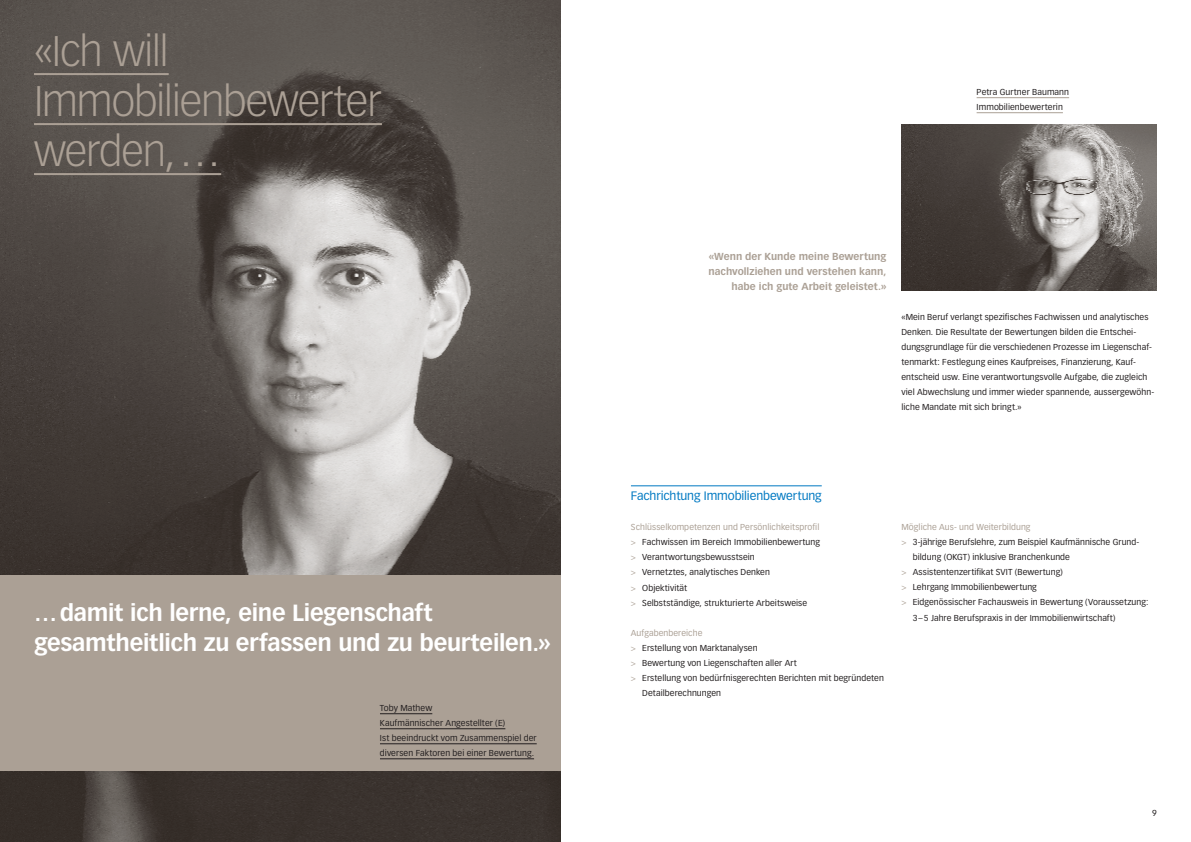
<style>
.page{position:relative;width:1191px;height:842px;background:#fff}
.page>*{position:absolute;margin:0;border:0;box-sizing:border-box;transform-origin:0 0}
.t1{font:300 42px/50px "Vectora LH";letter-spacing:-.03em;color:#aba095}
.t2{font:700 23px/30px "Vectora LH";letter-spacing:-.015em;color:#fff}
.t3{font:12px "Vectora LH";letter-spacing:-.01em;color:#0079c2}
.t4{font:700 10px/15px "Vectora LH";letter-spacing:.005em;color:#aba095;text-align:right}
.t5{font:8.5px/15px "Vectora LH";letter-spacing:.01em;color:#231f20}
.t6{font:8.5px "Vectora LH";letter-spacing:.01em;color:#aba095}
.s1{color:#aba095}
</style>
<div class="page">
<img style="left:0;top:0;width:560px;height:842px">
<hr style="left:34px;top:73px;width:135px;height:2px;background:#aba095">
<hr style="left:34px;top:123px;width:348px;height:2px;background:#aba095">
<hr style="left:34px;top:173px;width:187px;height:2px;background:#aba095">
<div style="left:0;top:575px;width:560px;height:196px;background:#aba095"></div>
<hr style="left:380px;top:713px;width:52px;height:1px;background:#231f20">
<hr style="left:380px;top:728px;width:125px;height:1px;background:#231f20">
<hr style="left:380px;top:743px;width:157px;height:1px;background:#231f20">
<hr style="left:380px;top:758px;width:154px;height:1px;background:#231f20">
<hr style="left:976px;top:97px;width:93px;height:1px;background:#aba095">
<hr style="left:976px;top:112px;width:87px;height:1px;background:#aba095">
<img style="left:901px;top:125px;width:256px;height:165px">
<hr style="left:631px;top:485px;width:190px;height:1px;background:#0079c2">
<h1 class="t1" style="left:34px;top:27px;width:349px">«Ich will<br>Immobilienbewerter werden,…</h1>
<h2 class="t2" style="left:34px;top:597px;width:518px">…damit ich lerne, eine Liegenschaft gesamtheitlich zu erfassen und zu beurteilen.»</h2>
<p class="t5" style="left:380px;top:700px;width:158px">Toby Mathew<br>Kaufmännischer Angestellter (E)<br>Ist beeindruckt vom Zusammenspiel der diversen Faktoren bei einer Bewertung.</p>
<p class="t5" style="left:976px;top:84px;width:94px">Petra Gurtner Baumann<br>Immobilienbewerterin</p>
<p class="t4" style="left:708px;top:249px;width:179px">«Wenn der Kunde meine Bewertung nachvollziehen und verstehen kann, habe ich gute Arbeit geleistet.»</p>
<p class="t5" style="left:901px;top:310px;width:254px">«Mein Beruf verlangt spezifisches Fachwissen und analytisches Denken. Die Resultate der Bewertungen bilden die Entschei&shy;dungsgrundlage für die verschiedenen Prozesse im Liegenschaf&shy;tenmarkt: Festlegung eines Kaufpreises, Finanzierung, Kauf&shy;entscheid usw. Eine verantwortungsvolle Aufgabe, die zugleich viel Abwechslung und immer wieder spannende, aussergewöhn&shy;liche Mandate mit sich bringt.»</p>
<h3 class="t3" style="left:631px;top:489px;width:192px">Fachrichtung Immobilienbewertung</h3>
<p class="t5" style="left:631px;top:520px;width:190px"><span class="s1">Schlüsselkompetenzen und Persönlichkeitsprofil &gt;</span> Fachwissen im Bereich Immobilienbewertung <span class="s1">&gt;</span> Verantwortungsbewusstsein<br><span class="s1">&gt;</span> Vernetztes, analytisches Denken<br><span class="s1">&gt;</span> Objektivität<br><span class="s1">&gt;</span> Selbstständige, strukturierte Arbeitsweise</p>
<p class="t6" style="left:631px;top:628px;width:73px">Aufgabenbereiche</p>
<p class="t5" style="left:631px;top:640px;width:128px"><span class="s1">&gt;</span> Erstellung von Marktanalysen</p>
<p class="t5" style="left:631px;top:655px;width:167px"><span class="s1">&gt;</span> Bewertung von Liegenschaften aller Art</p>
<p class="t5" style="left:631px;top:670px;width:254px"><span class="s1">&gt;</span> Erstellung von bedürfnisgerechten Berichten mit begründeten</p>
<p class="t5" style="left:642px;top:685px;width:80px">Detailberechnungen</p>
<p class="t6" style="left:901px;top:522px;width:130px">Mögliche Aus- und Weiterbildung</p>
<p class="t5" style="left:901px;top:535px;width:239px"><span class="s1">&gt;</span> 3-jährige Berufslehre, zum Beispiel Kaufmännische Grund-</p>
<p class="t5" style="left:912px;top:550px;width:159px">bildung (OKGT) inklusive Branchenkunde</p>
<p class="t5" style="left:901px;top:565px;width:163px"><span class="s1">&gt;</span> Assistentenzertifikat SVIT (Bewertung)</p>
<p class="t5" style="left:901px;top:580px;width:137px"><span class="s1">&gt;</span> Lehrgang Immobilienbewertung</p>
<p class="t5" style="left:901px;top:595px;width:248px"><span class="s1">&gt;</span> Eidgenössischer Fachausweis in Bewertung (Voraussetzung:</p>
<p class="t5" style="left:912px;top:610px;width:204px">3–5 Jahre Berufspraxis in der Immobilienwirtschaft)</p>
<p class="t5" style="left:1152px;top:805px;width:6px">9</p>
</div>
